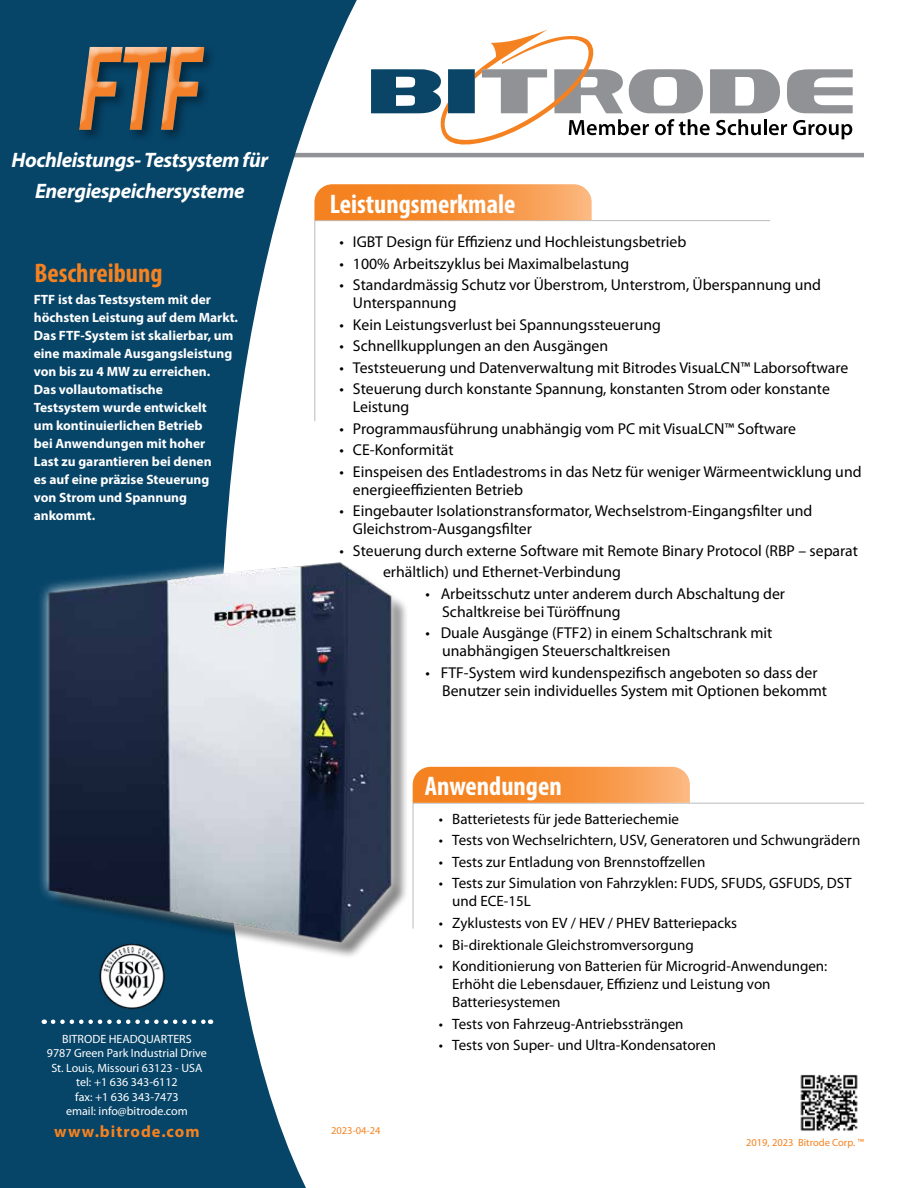
<style>
.page{position:relative;width:918px;height:1188px;background:#fff}
.page>*{position:absolute;margin:0;border:0;box-sizing:border-box;transform-origin:0 0}
.t1{font:italic 700 123px "Myriad Pro";color:#f4812a;scale:.68 1}
.t2{font:700 condensed 27px "Myriad Pro";color:#fff}
.t3{font:700 condensed 27px "Myriad Pro";color:#f58220}
.t4{font:italic 700 21px/31.5px "Myriad Pro";letter-spacing:-.02em;color:#fff;text-align:center}
.t5{font:700 16.5px "Myriad Pro";letter-spacing:.06em;color:#f58220}
.t6{font:15.75px/18px "Myriad Pro";color:#000}
.t7{font:15px/18px "Myriad Pro";color:#000}
.t8{font:700 13.5px/18px "Myriad Pro";color:#fff}
.t9{font:12px/14.4px "Myriad Pro";color:#fff;text-align:center}
.t10{font:10.5px "Myriad Pro";color:#f58220}
</style>
<div class="page">
<hr style="left:276px;top:153px;width:588px;height:4px;background:#919295">
<svg style="left:469px;top:802px;width:395px;height:2px"></svg>
<svg style="left:469px;top:767px;width:221px;height:36px;background:#f79644"></svg>
<svg style="left:202px;top:0;width:267px;height:1188px"></svg>
<div style="left:0;top:0;width:202px;height:1188px;background:#064468"></div>
<div style="left:76px;top:43px;width:141px;height:100px;background:#064468"></div>
<div style="left:68px;top:36px;width:145px;height:102px;background:#064468"></div>
<div style="left:71px;top:40px;width:144px;height:101px;background:#fff;opacity:.75"></div>
<svg style="left:314px;top:184px;width:278px;height:36px;background:#f7933f"></svg>
<img style="left:40px;top:534px;width:375px;height:423px">
<img style="left:800px;top:1075px;width:58px;height:56px">
<img style="left:98px;top:942px;width:69px;height:68px">
<svg style="left:53px;top:1020px;width:158px;height:4px"></svg>
<svg style="left:371px;top:29px;width:482px;height:116px"></svg>
<h1 class="t1" style="left:77px;top:8px;width:185px">FTF</h1>
<h3 class="t4" style="left:11px;top:143px;width:258px">Hochleistungs- Testsystem für<br>Energiespeichersysteme</h3>
<h2 class="t3" style="left:34px;top:256px;width:130px">Beschreibung</h2>
<p class="t8" style="left:34px;top:290px;width:206px">FTF ist das Testsystem mit der höchsten Leistung auf dem Markt.<br>Das FTF-System ist skalierbar, um eine maximale Ausgangsleistung von bis zu 4 MW zu erreichen.<br>Das vollautomatische<br>Testsystem wurde entwickelt<br>um kontinuierlichen Betrieb<br>bei Anwendungen mit hoher<br>Last zu garantieren bei denen<br>es auf eine präzise Steuerung<br>von Strom und Spannung ankommt.</p>
<p class="t9" style="left:47px;top:1032px;width:162px">BITRODE HEADQUARTERS<br>9787 Green Park Industrial Drive<br>St. Louis, Missouri 63123 - USA tel: +1 636 343-6112<br>fax: +1 636 343-7473<br>email: info@bitrode.com</p>
<p class="t5" style="left:54px;top:1120px;width:147px">www.bitrode.com</p>
<h2 class="t2" style="left:330px;top:187px;width:187px">Leistungsmerkmale</h2>
<p class="t6" style="left:339px;top:233px;width:349px">• IGBT Design für Effizienz und Hochleistungsbetrieb</p>
<p class="t6" style="left:339px;top:254px;width:291px">• 100% Arbeitszyklus bei Maximalbelastung</p>
<p class="t6" style="left:353px;top:276px;width:470px;text-indent:-13px">• Standardmässig Schutz vor Überstrom, Unterstrom, Überspannung und<br>Unterspannung</p>
<p class="t6" style="left:339px;top:315px;width:323px">• Kein Leistungsverlust bei Spannungssteuerung</p>
<p class="t6" style="left:339px;top:337px;width:270px">• Schnellkupplungen an den Ausgängen</p>
<p class="t6" style="left:339px;top:358px;width:510px">• Teststeuerung und Datenverwaltung mit Bitrodes VisuaLCN™ Laborsoftware</p>
<p class="t6" style="left:353px;top:380px;width:478px;text-indent:-13px">• Steuerung durch konstante Spannung, konstanten Strom oder konstante<br>Leistung</p>
<p class="t6" style="left:339px;top:419px;width:458px">• Programmausführung unabhängig vom PC mit VisuaLCN™ Software</p>
<p class="t6" style="left:339px;top:441px;width:116px">• CE-Konformität</p>
<p class="t6" style="left:353px;top:462px;width:510px;text-indent:-13px">• Einspeisen des Entladestroms in das Netz für weniger Wärmeentwicklung und energieeffizienten Betrieb</p>
<p class="t6" style="left:353px;top:502px;width:461px;text-indent:-13px">• Eingebauter Isolationstransformator, Wechselstrom-Eingangsfilter und<br>Gleichstrom-Ausgangsfilter</p>
<p class="t6" style="left:383px;top:539px;width:477px;line-height:21.5px;text-indent:-44px">• Steuerung durch externe Software mit Remote Binary Protocol (RBP – separat erhältlich) und Ethernet-Verbindung</p>
<p class="t6" style="left:442px;top:584px;width:345px;text-indent:-17px">• Arbeitsschutz unter anderem durch Abschaltung der<br>Schaltkreise bei Türöffnung</p>
<p class="t6" style="left:442px;top:624px;width:332px;text-indent:-17px">• Duale Ausgänge (FTF2) in einem Schaltschrank mit unabhängigen Steuerschaltkreisen</p>
<p class="t6" style="left:442px;top:663px;width:387px;text-indent:-17px">• FTF-System wird kundenspezifisch angeboten so dass der<br>Benutzer sein individuelles System mit Optionen bekommt</p>
<h2 class="t2" style="left:425px;top:769px;width:138px">Anwendungen</h2>
<p class="t10" style="left:331px;top:1124px;width:51px">2023-04-24</p>
<p class="t7" style="left:439px;top:810px;width:242px">• Batterietests für jede Batteriechemie</p>
<p class="t7" style="left:439px;top:831px;width:423px">• Tests von Wechselrichtern, USV, Generatoren und Schwungrädern</p>
<p class="t7" style="left:439px;top:853px;width:268px">• Tests zur Entladung von Brennstoffzellen</p>
<p class="t7" style="left:452px;top:874px;width:401px;text-indent:-14px">• Tests zur Simulation von Fahrzyklen: FUDS, SFUDS, GSFUDS, DST und ECE-15L</p>
<p class="t7" style="left:439px;top:914px;width:300px">• Zyklustests von EV / HEV / PHEV Batteriepacks</p>
<p class="t7" style="left:439px;top:935px;width:257px">• Bi-direktionale Gleichstromversorgung</p>
<p class="t7" style="left:452px;top:957px;width:377px;text-indent:-14px">• Konditionierung von Batterien für Microgrid-Anwendungen:<br>Erhöht die Lebensdauer, Effizienz und Leistung von<br>Batteriesystemen</p>
<p class="t7" style="left:439px;top:1014px;width:246px">• Tests von Fahrzeug-Antriebssträngen</p>
<p class="t7" style="left:439px;top:1036px;width:279px">• Tests von Super- und Ultra-Kondensatoren</p>
<p class="t10" style="left:746px;top:1136px;width:119px">2019, 2023 Bitrode Corp. ™</p>
</div>
